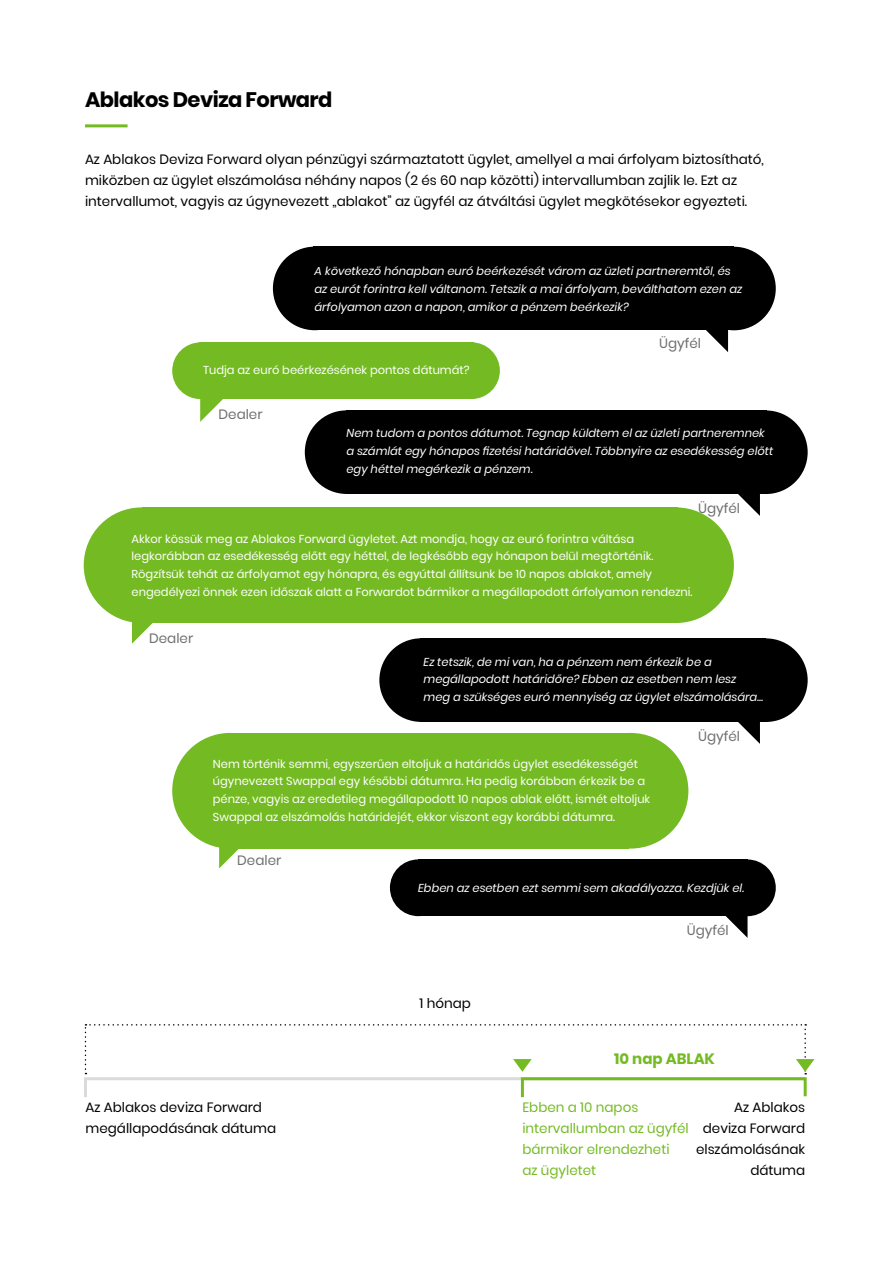
<style>
.page{position:relative;width:893px;height:1263px;background:#fff}
.page>*{position:absolute;margin:0;border:0;box-sizing:border-box;transform-origin:0 0}
.t1{font:700 21px "Poppins";letter-spacing:-.025em;color:#000}
.t2{font:700 15px "Poppins";color:#74bb23}
.t3{font:13.5px/21px "Poppins";color:#000}
.t4{font:13.5px/21px "Poppins";color:#74bb23}
.t5{font:13.5px "Poppins";color:#706f6f}
.t6{font:11.55px/17.9px "Poppins";color:#fff}
.t7{font:italic 11.55px/17.9px "Poppins";color:#fff}
</style>
<div class="page">
<hr style="left:85px;top:124px;width:43px;height:3px;background:#74bb23">
<div style="left:273px;top:247px;width:83px;height:83px;background:#000;border-radius:50%"></div>
<div style="left:692px;top:247px;width:84px;height:83px;background:#000;border-radius:50%"></div>
<div style="left:314px;top:247px;width:420px;height:83px;background:#000"></div>
<svg style="left:706px;top:330px;width:22px;height:22px"></svg>
<div style="left:443px;top:342px;width:57px;height:57px;background:#74bb23;border-radius:50%"></div>
<div style="left:172px;top:342px;width:57px;height:57px;background:#74bb23;border-radius:50%"></div>
<div style="left:199px;top:342px;width:274px;height:57px;background:#74bb23"></div>
<svg style="left:200px;top:399px;width:23px;height:23px"></svg>
<div style="left:305px;top:410px;width:83px;height:84px;background:#000;border-radius:50%"></div>
<div style="left:724px;top:410px;width:84px;height:84px;background:#000;border-radius:50%"></div>
<div style="left:347px;top:410px;width:420px;height:84px;background:#000"></div>
<svg style="left:738px;top:494px;width:22px;height:22px"></svg>
<div style="left:379px;top:638px;width:84px;height:84px;background:#000;border-radius:50%"></div>
<div style="left:724px;top:638px;width:84px;height:84px;background:#000;border-radius:50%"></div>
<div style="left:421px;top:638px;width:345px;height:84px;background:#000"></div>
<svg style="left:738px;top:722px;width:22px;height:22px"></svg>
<div style="left:230px;top:733px;width:399px;height:115px;background:#74bb23"></div>
<div style="left:172px;top:733px;width:116px;height:115px;background:#74bb23;border-radius:50%"></div>
<div style="left:573px;top:733px;width:115px;height:115px;background:#74bb23;border-radius:50%"></div>
<svg style="left:219px;top:847px;width:24px;height:21px"></svg>
<div style="left:390px;top:859px;width:57px;height:57px;background:#000;border-radius:50%"></div>
<div style="left:719px;top:859px;width:57px;height:57px;background:#000;border-radius:50%"></div>
<div style="left:418px;top:859px;width:329px;height:57px;background:#000"></div>
<svg style="left:725px;top:916px;width:22px;height:22px"></svg>
<svg style="left:132px;top:622px;width:21px;height:22px"></svg>
<div style="left:142px;top:507px;width:536px;height:116px;background:#74bb23"></div>
<div style="left:84px;top:507px;width:115px;height:116px;background:#74bb23;border-radius:50%"></div>
<div style="left:618px;top:507px;width:116px;height:116px;background:#74bb23;border-radius:50%"></div>
<svg style="left:84px;top:1024px;width:730px;height:74px"></svg>
<h1 class="t1" style="left:85px;top:88px;width:249px">Ablakos Deviza Forward</h1>
<p class="t3" style="left:85px;top:149px;width:680px">Az Ablakos Deviza Forward olyan pénzügyi származtatott ügylet, amellyel a mai árfolyam biztosítható, miközben az ügylet elszámolása néhány napos (2 és 60 nap közötti) intervallumban zajlik le. Ezt az intervallumot, vagyis az úgynevezett „ablakot” az ügyfél az átváltási ügylet megkötésekor egyezteti.</p>
<p class="t7" style="left:315px;top:262px;width:429px">A következő hónapban euró beérkezését várom az üzleti partneremtől, és az eurót forintra kell váltanom. Tetszik a mai árfolyam, beválthatom ezen az árfolyamon azon a napon, amikor a pénzem beérkezik?</p>
<p class="t6" style="left:203px;top:361px;width:268px">Tudja az euró beérkezésének pontos dátumát?</p>
<p class="t5" style="left:219px;top:406px;width:46px">Dealer</p>
<p class="t5" style="left:659px;top:335px;width:43px">Ügyfél</p>
<p class="t7" style="left:346px;top:424px;width:428px">Nem tudom a pontos dátumot. Tegnap küldtem el az üzleti partneremnek a számlát egy hónapos fizetési határidővel. Többnyire az esedékesség előtt egy héttel megérkezik a pénzem.</p>
<p class="t5" style="left:698px;top:500px;width:43px">Ügyfél</p>
<p class="t6" style="left:132px;top:530px;width:563px">Akkor kössük meg az Ablakos Forward ügyletet. Azt mondja, hogy az euró forintra váltása legkorábban az esedékesség előtt egy héttel, de legkésőbb egy hónapon belül megtörténik.<br>Rögzítsük tehát az árfolyamot egy hónapra, és egyúttal állítsunk be 10 napos ablakot, amely engedélyezi önnek ezen időszak alatt a Forwardot bármikor a megállapodott árfolyamon rendezni.</p>
<p class="t5" style="left:149px;top:630px;width:46px">Dealer</p>
<p class="t7" style="left:423px;top:653px;width:341px">Ez tetszik, de mi van, ha a pénzem nem érkezik be a megállapodott határidőre? Ebben az esetben nem lesz meg a szükséges euró mennyiség az ügylet elszámolására...</p>
<p class="t6" style="left:213px;top:755px;width:439px">Nem történik semmi, egyszerűen eltoljuk a határidős ügylet esedékességét úgynevezett Swappal egy későbbi dátumra. Ha pedig korábban érkezik be a pénze, vagyis az eredetileg megállapodott 10 napos ablak előtt, ismét eltoljuk Swappal az elszámolás határidejét, ekkor viszont egy korábbi dátumra.</p>
<p class="t5" style="left:237px;top:852px;width:46px">Dealer</p>
<p class="t5" style="left:698px;top:728px;width:43px">Ügyfél</p>
<p class="t7" style="left:418px;top:879px;width:328px">Ebben az esetben ezt semmi sem akadályozza. Kezdjük el.</p>
<p class="t3" style="left:420px;top:993px;width:53px">1 hónap</p>
<p class="t5" style="left:687px;top:922px;width:43px">Ügyfél</p>
<p class="t2" style="left:614px;top:1050px;width:102px">10 nap ABLAK</p>
<p class="t3" style="left:85px;top:1097px;width:192px">Az Ablakos deviza Forward megállapodásának dátuma</p>
<p class="t4" style="left:522px;top:1097px;width:168px">Ebben a 10 napos intervallumban az ügyfél bármikor elrendezheti<br>az ügyletet</p>
<p class="t3" style="left:696px;top:1097px;width:111px;text-align:right">Az Ablakos deviza Forward elszámolásának dátuma</p>
</div>
